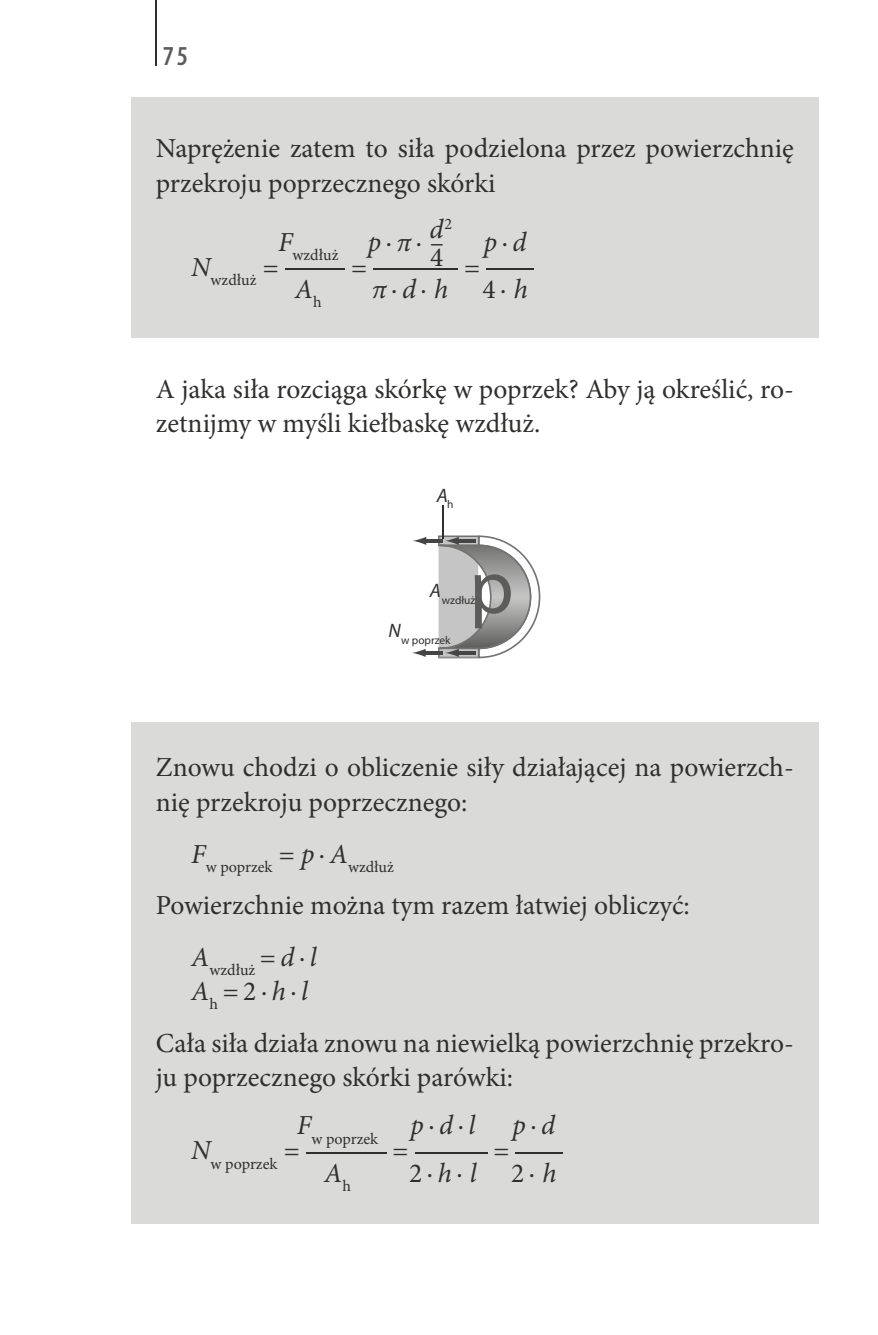
<style>
.page{position:relative;width:878px;height:1335px;background:#fff}
.page>*{position:absolute;margin:0;border:0;box-sizing:border-box;transform-origin:0 0}
.t1{font:78px "Myriad Pro";color:#5c5c5b}
.t2{font:27.5px/34.5px "Minion Pro";color:#2f2f2e}
.t3{font:italic 27.5px "Minion Pro";color:#2f2f2e}
.t4{font:600 condensed 27.5px "Myriad Pro";color:#5c5c5b}
.t5{font:italic 19.5px "Myriad Pro";color:#2f2f2e}
.t6{font:16px "Minion Pro";color:#2f2f2e}
.t7{font:11.25px "Myriad Pro";letter-spacing:-.005em;color:#2f2f2e}
.s1{font-style:normal}
.s2{font-style:italic}
</style>
<div class="page">
<hr style="left:155px;top:0;width:1px;height:65px;background:#2f2f2e">
<div style="left:131px;top:97px;width:687px;height:241px;background:#dadad9"></div>
<div style="left:131px;top:722px;width:687px;height:501px;background:#dadad9"></div>
<hr style="left:285px;top:268px;width:60px;height:1px;background:#2f2f2e">
<hr style="left:373px;top:268px;width:85px;height:1px;background:#2f2f2e">
<hr style="left:486px;top:268px;width:47px;height:1px;background:#2f2f2e">
<hr style="left:442px;top:505px;width:2px;height:33px;background:#2f2f2e">
<svg style="left:438px;top:535px;width:102px;height:123px"></svg>
<hr style="left:423px;top:651px;width:19px;height:3px;background:#454545">
<svg style="left:412px;top:649px;width:13px;height:8px"></svg>
<hr style="left:423px;top:539px;width:20px;height:3px;background:#454545">
<svg style="left:413px;top:537px;width:13px;height:8px"></svg>
<hr style="left:306px;top:1152px;width:80px;height:1px;background:#2f2f2e">
<hr style="left:415px;top:1152px;width:72px;height:1px;background:#2f2f2e">
<hr style="left:516px;top:1152px;width:47px;height:1px;background:#2f2f2e">
<p class="t4" style="left:163px;top:40px;width:27px">75</p>
<p class="t2" style="left:156px;top:134px;width:639px">Naprężenie zatem to siła podzielona przez powierzchnię przekroju poprzecznego skórki</p>
<p class="t6" style="left:278px;top:248px;width:145px"><sup>F</sup>wzdłuż <sup>p</sup> <sup>·</sup> <sup>π</sup> <sup>·</sup></p>
<p class="t3" style="left:429px;top:212px;width:15px">d</p>
<p class="t2" style="left:429px;top:227px;width:16px">–</p>
<p class="t2" style="left:430px;top:242px;width:15px">4</p>
<p class="t6" style="left:444px;top:217px;width:9px">2</p>
<p class="t3" style="left:484px;top:225px;width:44px">p <span class="s1">·</span> d</p>
<p class="t6" style="left:191px;top:273px;width:89px"><sup>N</sup>wzdłuż <sup>=</sup></p>
<p class="t2" style="left:351px;top:252px;width:17px">=</p>
<p class="t2" style="left:464px;top:252px;width:17px">=</p>
<p class="t3" style="left:295px;top:272px;width:28px">A<sub>h</sub></p>
<p class="t3" style="left:372px;top:272px;width:157px">π <span class="s1">·</span> d <span class="s1">·</span> h <span class="s1">4 ·</span> h</p>
<p class="t2" style="left:156px;top:374px;width:639px">A jaka siła rozciąga skórkę w poprzek? Aby ją określić, ro&shy;zetnijmy w myśli kiełbaskę wzdłuż.</p>
<p class="t5" style="left:437px;top:483px;width:18px">A<sub>h</sub></p>
<p class="t7" style="left:430px;top:593px;width:47px"><sup>A</sup>wzdłuż</p>
<h1 class="t1" style="left:469px;top:540px;width:46px">p</h1>
<p class="t7" style="left:401px;top:633px;width:51px">w poprzek</p>
<p class="t5" style="left:388px;top:619px;width:14px">N</p>
<p class="t2" style="left:156px;top:752px;width:639px">Znowu chodzi o obliczenie siły działającej na powierzch&shy;nię przekroju poprzecznego:</p>
<p class="t6" style="left:191px;top:860px;width:204px"><sup>F</sup>w poprzek <sup>=</sup> <sup>p</sup> <sup>·</sup> <sup>A</sup>wzdłuż</p>
<p class="t2" style="left:156px;top:890px;width:535px">Powierzchnie można tym razem łatwiej obliczyć:</p>
<p class="t6" style="left:191px;top:963px;width:127px"><sup>A</sup>wzdłuż <sup>=</sup> <sup>d</sup> <sup>·</sup> <sup>l</sup></p>
<p class="t2" style="left:156px;top:967px;width:639px;line-height:51.5px;text-indent:35px"><span class="s2">A</span><sub>h</sub> = 2 · <span class="s2">h</span> · <span class="s2">l<br></span>Cała siła działa znowu na niewielką powierzchnię przekro-</p>
<p class="t2" style="left:156px;top:1062px;width:359px">ju poprzecznego skórki parówki:</p>
<p class="t6" style="left:297px;top:1132px;width:180px"><sup>F</sup>w poprzek <sup>p</sup> <sup>·</sup> <sup>d</sup> <sup>·</sup> <sup>l</sup></p>
<p class="t3" style="left:512px;top:1108px;width:44px">p <span class="s1">·</span> d</p>
<p class="t6" style="left:191px;top:1157px;width:110px"><sup>N</sup>w poprzek <sup>=</sup></p>
<p class="t2" style="left:392px;top:1135px;width:17px">=</p>
<p class="t2" style="left:493px;top:1135px;width:17px">=</p>
<p class="t3" style="left:324px;top:1156px;width:28px">A<sub>h</sub></p>
<p class="t2" style="left:409px;top:1158px;width:149px">2 · <span class="s2">h</span> · <span class="s2">l</span> 2 · <span class="s2">h</span></p>
</div>
